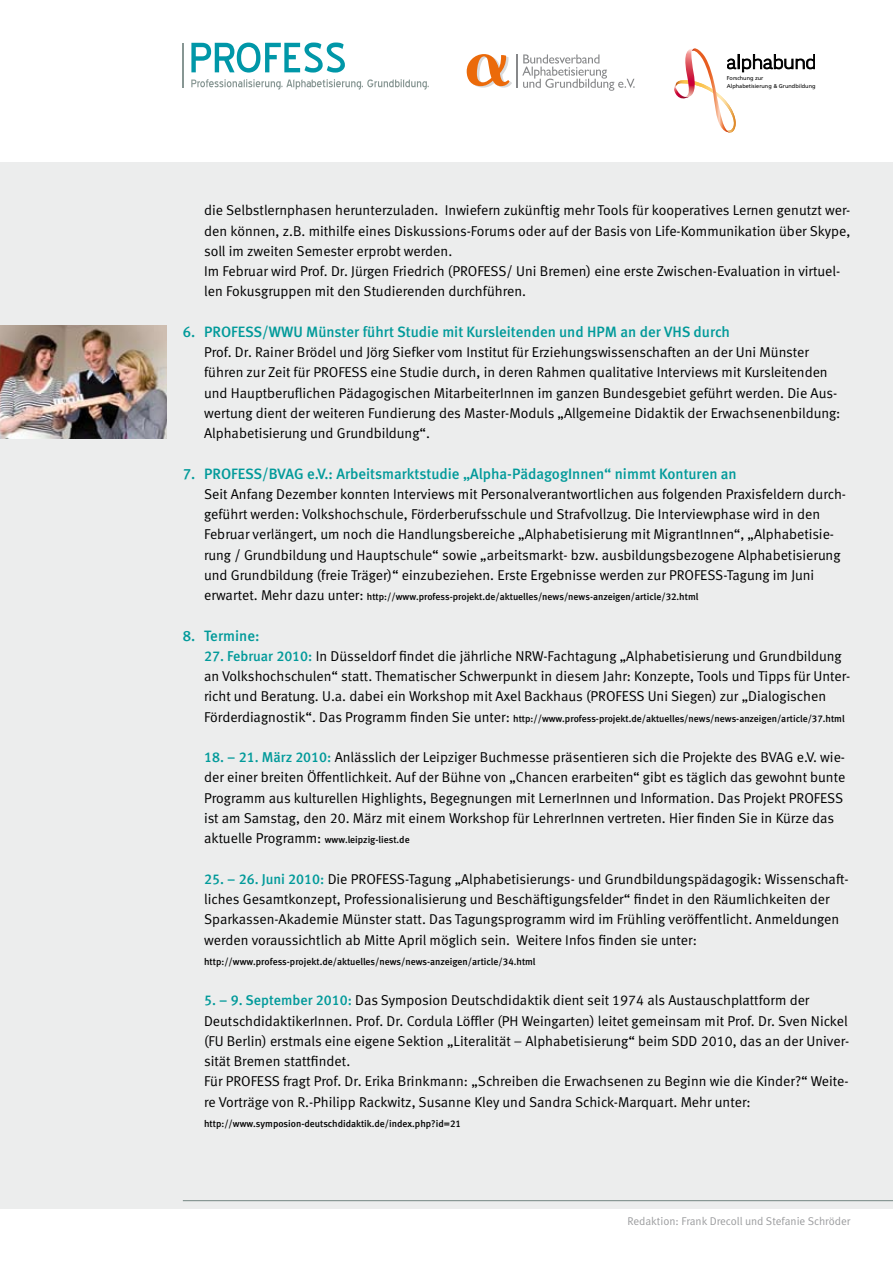
<style>
.page{position:relative;width:893px;height:1263px;background:#fff}
.page>*{position:absolute;margin:0;border:0;box-sizing:border-box;transform-origin:0 0}
.t1{font:15px "Meta Medium LF";color:#019a9a}
.t2{font:14.25px/20.2px "Meta Normal LF";color:#000}
.t3{font:11.25px "Meta Normal LF";color:#9c9d9f}
.t4{font:9.75px "Meta Medium LF";color:#000}
.t5{font:5.55px/7.8px "Frutiger";color:#000}
.s1{font-family:"Meta Normal LF";font-size:14.25px}
.s2{font-family:"Meta Medium LF";color:#019a9a}
</style>
<div class="page">
<div style="left:0;top:162px;width:893px;height:1047px;background:#eceded"></div>
<hr style="left:183px;top:1200px;width:710px;height:1px;background:#879693">
<img style="left:0;top:326px;width:167px;height:112px">
<svg style="left:191px;top:43px;width:154px;height:30px"></svg>
<svg style="left:191px;top:79px;width:238px;height:11px"></svg>
<hr style="left:183px;top:43px;width:1px;height:44px;background:#879693">
<svg style="left:674px;top:48px;width:141px;height:85px"></svg>
<svg style="left:467px;top:54px;width:45px;height:34px"></svg>
<hr style="left:516px;top:55px;width:1px;height:33px;background:#87888a">
<svg style="left:522px;top:54px;width:113px;height:37px"></svg>
<p class="t5" style="left:727px;top:74px;width:90px">Forschung zur<br>Alphabetisierung &amp; Grundbildung</p>
<p class="t2" style="left:204px;top:200px;width:648px">die Selbstlernphasen herunterzuladen. Inwiefern zukünftig mehr Tools für kooperatives Lernen genutzt wer&shy;den können, z.B. mithilfe eines Diskussions-Forums oder auf der Basis von Life-Kommunikation über Skype, soll im zweiten Semester erprobt werden.<br>Im Februar wird Prof. Dr. Jürgen Friedrich (PROFESS/ Uni Bremen) eine erste Zwischen-Evaluation in virtuel&shy;len Fokusgruppen mit den Studierenden durchführen.</p>
<p class="t1" style="left:183px;top:323px;width:549px">6. PROFESS/WWU Münster führt Studie mit Kursleitenden und HPM an der VHS durch</p>
<p class="t2" style="left:204px;top:342px;width:638px">Prof. Dr. Rainer Brödel und Jörg Siefker vom Institut für Erziehungswissenschaften an der Uni Münster führen zur Zeit für PROFESS eine Studie durch, in deren Rahmen qualitative Interviews mit Kursleitenden und Hauptberuflichen Pädagogischen MitarbeiterInnen im ganzen Bundesgebiet geführt werden. Die Aus&shy;wertung dient der weiteren Fundierung des Master-Moduls „Allgemeine Didaktik der Erwachsenenbildung:<br>Alphabetisierung und Grundbildung“.</p>
<p class="t1" style="left:183px;top:465px;width:555px">7. PROFESS/BVAG e.V.: Arbeitsmarktstudie „Alpha-PädagogInnen“ nimmt Konturen an</p>
<p class="t2" style="left:204px;top:484px;width:643px">Seit Anfang Dezember konnten Interviews mit Personalverantwortlichen aus folgenden Praxisfeldern durch&shy;geführt werden: Volkshochschule, Förderberufsschule und Strafvollzug. Die Interviewphase wird in den Februar verlängert, um noch die Handlungsbereiche „Alphabetisierung mit MigrantInnen“, „Alphabetisie&shy;rung / Grundbildung und Hauptschule“ sowie „arbeitsmarkt- bzw. ausbildungsbezogene Alphabetisierung und Grundbildung (freie Träger)“ einzubeziehen. Erste Ergebnisse werden zur PROFESS-Tagung im Juni</p>
<p class="t4" style="left:204px;top:591px;width:496px"><span class="s1">erwartet. Mehr dazu unter:</span> http://www.profess-projekt.de/aktuelles/news/news-anzeigen/article/32.html</p>
<p class="t1" style="left:183px;top:627px;width:78px">8. Termine:</p>
<p class="t2" style="left:204px;top:646px;width:648px"><span class="s2">27. Februar 2010:</span> In Düsseldorf findet die jährliche NRW-Fachtagung „Alphabetisierung und Grundbildung an Volkshochschulen“ statt. Thematischer Schwerpunkt in diesem Jahr: Konzepte, Tools und Tipps für Unter&shy;richt und Beratung. U.a. dabei ein Workshop mit Axel Backhaus (PROFESS Uni Siegen) zur „Dialogischen</p>
<p class="t4" style="left:204px;top:713px;width:642px"><span class="s1">Förderdiagnostik“. Das Programm finden Sie unter:</span> http://www.profess-projekt.de/aktuelles/news/news-anzeigen/article/37.html</p>
<p class="t2" style="left:204px;top:747px;width:643px"><span class="s2">18. – 21. März 2010:</span> Anlässlich der Leipziger Buchmesse präsentieren sich die Projekte des BVAG e.V. wie&shy;der einer breiten Öffentlichkeit. Auf der Bühne von „Chancen erarbeiten“ gibt es täglich das gewohnt bunte Programm aus kulturellen Highlights, Begegnungen mit LernerInnen und Information. Das Projekt PROFESS ist am Samstag, den 20. März mit einem Workshop für LehrerInnen vertreten. Hier finden Sie in Kürze das</p>
<p class="t4" style="left:204px;top:834px;width:207px"><span class="s1">aktuelle Programm:</span> www.leipzig-liest.de</p>
<p class="t2" style="left:204px;top:868px;width:646px"><span class="s2">25. – 26. Juni 2010:</span> Die PROFESS-Tagung „Alphabetisierungs- und Grundbildungspädagogik: Wissenschaft&shy;liches Gesamtkonzept, Professionalisierung und Beschäftigungsfelder“ findet in den Räumlichkeiten der Sparkassen-Akademie Münster statt. Das Tagungsprogramm wird im Frühling veröffentlicht. Anmeldungen werden voraussichtlich ab Mitte April möglich sein. Weitere Infos finden sie unter:</p>
<p class="t4" style="left:204px;top:956px;width:333px">http://www.profess-projekt.de/aktuelles/news/news-anzeigen/article/34.html</p>
<p class="t2" style="left:204px;top:990px;width:646px"><span class="s2">5. – 9. September 2010:</span> Das Symposion Deutschdidaktik dient seit 1974 als Austauschplattform der DeutschdidaktikerInnen. Prof. Dr. Cordula Löffler (PH Weingarten) leitet gemeinsam mit Prof. Dr. Sven Nickel (FU Berlin) erstmals eine eigene Sektion „Literalität – Alphabetisierung“ beim SDD 2010, das an der Univer&shy;sität Bremen stattfindet.<br>Für PROFESS fragt Prof. Dr. Erika Brinkmann: „Schreiben die Erwachsenen zu Beginn wie die Kinder?“ Weite&shy;re Vorträge von R.-Philipp Rackwitz, Susanne Kley und Sandra Schick-Marquart. Mehr unter:</p>
<p class="t4" style="left:204px;top:1118px;width:258px">http://www.symposion-deutschdidaktik.de/index.php?id=21</p>
<p class="t3" style="left:627px;top:1214px;width:224px">Redaktion: Frank Drecoll und Stefanie Schröder</p>
</div>
